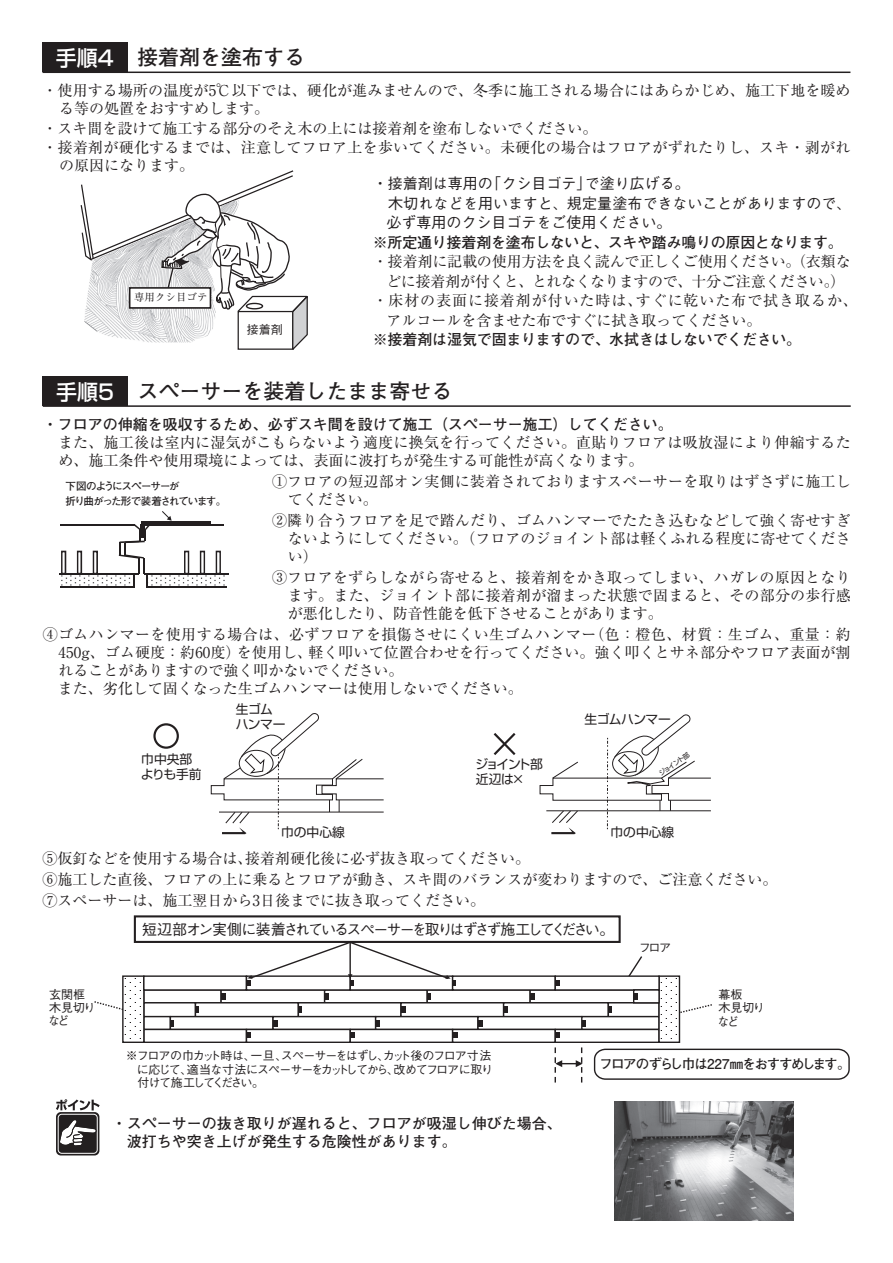
<style>
.page{position:relative;width:893px;height:1263px;background:#fff}
.page>*{position:absolute;margin:0;border:0;box-sizing:border-box;transform-origin:0 0}
.t1{font:700 21px "Futo Go B101 Pro";color:#231f20}
.t2{font:15px/18px "Ryumin Pro";color:#231f20}
.t3{font:700 15px/17.2px "Futo Go B101 Pro";color:#231f20}
.t4{font:500 15px/19.5px "Gothic BBB Pro";color:#231f20}
.t5{font:500 15px "Gothic BBB Pro";letter-spacing:-.125em;color:#231f20}
.t6{font:700 15px "Futo Go B101 Pro";letter-spacing:-.02em;color:#231f20}
.t7{font:15px "Ryumin Pro";letter-spacing:-.02em;color:#231f20}
.t8{font:15px "Ryumin Pro";letter-spacing:.06em;color:#231f20}
.t9{font:700 13.5px "Futo Go B101 Pro";letter-spacing:-.095em;color:#231f20}
.t10{font:12.75px/15.3px "Shin Go Pro";letter-spacing:-.02em;color:#231f20}
.t11{font:12.75px/15.3px "Shin Go Pro";letter-spacing:-.07em;color:#231f20}
.t12{font:12.75px/15.3px "Shin Go Pro";color:#231f20}
.t13{font:12.75px "Shin Go Pro";letter-spacing:-.04em;color:#231f20}
.t14{font:500 12px/13px "Gothic BBB Pro";letter-spacing:-.09em;color:#231f20}
.t15{font:500 12px/13px "Gothic BBB Pro";color:#231f20}
.t16{font:700 10.5px/15px "Futo Go B101 Pro";letter-spacing:-.1em;color:#231f20}
.t17{font:10.5px "Ryumin Pro";color:#231f20}
.t18{font:6.75px "Shin Go Pro";color:#231f20}
.s1{font-family:"Shin Go Pro";font-weight:500;color:#fff}
</style>
<div class="page">
<hr style="left:43px;top:405px;width:808px;height:2px;background:#231f20">
<div style="left:43px;top:376px;width:85px;height:30px;background:#231f20"></div>
<svg style="left:56px;top:1112px;width:43px;height:43px"></svg>
<div style="left:58px;top:1114px;width:40px;height:39px;border:1px solid #fff;border-radius:4px"></div>
<svg style="left:59px;top:1119px;width:38px;height:27px"></svg>
<svg style="left:56px;top:1099px;width:44px;height:11px"></svg>
<svg style="left:680px;top:1003px;width:32px;height:15px"></svg>
<svg style="left:94px;top:1001px;width:28px;height:9px"></svg>
<svg style="left:629px;top:956px;width:13px;height:19px"></svg>
<svg style="left:593px;top:1048px;width:257px;height:32px"></svg>
<div style="left:143px;top:1002px;width:53px;height:15px;border:1px solid #231f20"></div>
<div style="left:195px;top:1002px;width:104px;height:15px;border:1px solid #231f20"></div>
<div style="left:298px;top:1002px;width:104px;height:15px;border:1px solid #231f20"></div>
<div style="left:400px;top:1002px;width:104px;height:15px;border:1px solid #231f20"></div>
<div style="left:503px;top:1002px;width:106px;height:15px;border:1px solid #231f20"></div>
<div style="left:143px;top:1016px;width:28px;height:14px;border:1px solid #231f20"></div>
<div style="left:170px;top:1016px;width:104px;height:14px;border:1px solid #231f20"></div>
<div style="left:272px;top:1016px;width:104px;height:14px;border:1px solid #231f20"></div>
<div style="left:375px;top:1016px;width:104px;height:14px;border:1px solid #231f20"></div>
<div style="left:477px;top:1016px;width:105px;height:14px;border:1px solid #231f20"></div>
<div style="left:608px;top:1002px;width:52px;height:15px;border:1px solid #231f20"></div>
<div style="left:581px;top:1016px;width:79px;height:14px;border:1px solid #231f20"></div>
<div style="left:143px;top:1029px;width:104px;height:14px;border:1px solid #231f20"></div>
<div style="left:246px;top:1029px;width:105px;height:14px;border:1px solid #231f20"></div>
<div style="left:350px;top:1029px;width:103px;height:14px;border:1px solid #231f20"></div>
<div style="left:452px;top:1029px;width:104px;height:14px;border:1px solid #231f20"></div>
<div style="left:555px;top:1029px;width:105px;height:14px;border:1px solid #231f20"></div>
<div style="left:122px;top:975px;width:23px;height:68px;border:1px solid #231f20"></div>
<div style="left:658px;top:975px;width:22px;height:68px;border:1px solid #231f20"></div>
<svg style="left:453px;top:1032px;width:4px;height:6px"></svg>
<svg style="left:350px;top:1032px;width:5px;height:6px"></svg>
<svg style="left:246px;top:1032px;width:5px;height:6px"></svg>
<svg style="left:376px;top:1019px;width:4px;height:7px"></svg>
<svg style="left:608px;top:1006px;width:4px;height:7px"></svg>
<svg style="left:273px;top:1019px;width:5px;height:7px"></svg>
<svg style="left:170px;top:1019px;width:4px;height:7px"></svg>
<svg style="left:478px;top:1019px;width:5px;height:7px"></svg>
<svg style="left:504px;top:1006px;width:4px;height:7px"></svg>
<svg style="left:401px;top:1006px;width:4px;height:7px"></svg>
<svg style="left:298px;top:1006px;width:4px;height:7px"></svg>
<svg style="left:195px;top:1006px;width:4px;height:7px"></svg>
<svg style="left:221px;top:993px;width:5px;height:7px"></svg>
<svg style="left:325px;top:993px;width:3px;height:7px"></svg>
<svg style="left:427px;top:993px;width:4px;height:7px"></svg>
<svg style="left:530px;top:993px;width:4px;height:7px"></svg>
<svg style="left:555px;top:1019px;width:30px;height:64px"></svg>
<div style="left:143px;top:975px;width:104px;height:16px;border:1px solid #231f20"></div>
<div style="left:246px;top:975px;width:105px;height:16px;border:1px solid #231f20"></div>
<div style="left:350px;top:975px;width:103px;height:16px;border:1px solid #231f20"></div>
<div style="left:452px;top:975px;width:104px;height:16px;border:1px solid #231f20"></div>
<div style="left:555px;top:975px;width:105px;height:16px;border:1px solid #231f20"></div>
<svg style="left:554px;top:975px;width:6px;height:16px"></svg>
<div style="left:633px;top:989px;width:27px;height:14px;border:1px solid #231f20"></div>
<svg style="left:634px;top:993px;width:4px;height:7px"></svg>
<div style="left:134px;top:915px;width:487px;height:28px;border:2px solid #231f20"></div>
<svg style="left:246px;top:941px;width:210px;height:45px"></svg>
<img style="left:61px;top:575px;width:164px;height:11px">
<hr style="left:60px;top:524px;width:75px;height:2px;background:#231f20">
<hr style="left:60px;top:573px;width:79px;height:1px;background:#231f20">
<svg style="left:61px;top:551px;width:5px;height:22px"></svg>
<svg style="left:77px;top:551px;width:5px;height:22px"></svg>
<svg style="left:93px;top:551px;width:5px;height:22px"></svg>
<hr style="left:149px;top:524px;width:75px;height:2px;background:#231f20">
<hr style="left:144px;top:573px;width:84px;height:1px;background:#231f20">
<svg style="left:184px;top:551px;width:5px;height:22px"></svg>
<svg style="left:200px;top:551px;width:5px;height:22px"></svg>
<svg style="left:216px;top:551px;width:5px;height:22px"></svg>
<hr style="left:141px;top:521px;width:70px;height:4px;background:#231f20">
<hr style="left:60px;top:586px;width:75px;height:2px;background:#231f20">
<svg style="left:119px;top:524px;width:31px;height:63px"></svg>
<hr style="left:147px;top:586px;width:80px;height:2px;background:#231f20">
<svg style="left:162px;top:511px;width:10px;height:10px"></svg>
<div style="left:153px;top:723px;width:26px;height:26px;border:2px solid #231f20;border-radius:50%"></div>
<svg style="left:211px;top:713px;width:173px;height:121px"></svg>
<svg style="left:493px;top:733px;width:23px;height:22px"></svg>
<svg style="left:539px;top:714px;width:172px;height:120px"></svg>
<hr style="left:43px;top:72px;width:807px;height:1px;background:#231f20">
<div style="left:43px;top:43px;width:85px;height:29px;background:#231f20"></div>
<svg style="left:80px;top:170px;width:228px;height:180px"></svg>
<img style="left:615px;top:1101px;width:178px;height:119px">
<h1 class="t1" style="left:56px;top:41px;width:251px"><span class="s1">手順4</span> 接着剤を塗布する</h1>
<p class="t2" style="left:59px;top:80px;width:793px;text-indent:-16px">・使用する場所の温度が5℃以下では、硬化が進みませんので、冬季に施工される場合にはあらかじめ、施工下地を暖める等の処置をおすすめします。</p>
<p class="t2" style="left:43px;top:117px;width:809px;line-height:19.5px">・スキ間を設けて施工する部分のそえ木の上には接着剤を塗布しないでください。<br>・接着剤が硬化するまでは、注意してフロア上を歩いてください。未硬化の場合はフロアがずれたりし、スキ・剥がれ</p>
<p class="t2" style="left:59px;top:155px;width:136px">の原因になります。</p>
<p class="t17" style="left:134px;top:289px;width:75px">専用クシ目ゴテ</p>
<p class="t14" style="left:247px;top:322px;width:37px">接着剤</p>
<p class="t4" style="left:386px;top:172px;width:466px;text-indent:-14px">・接着剤は専用の「クシ目ゴテ」で塗り広げる。<br>木切れなどを用いますと、規定量塗布できないことがありますので、必ず専用のクシ目ゴテをご使用ください。</p>
<p class="t6" style="left:373px;top:230px;width:472px">※所定通り接着剤を塗布しないと、スキや踏み鳴りの原因となります。</p>
<p class="t2" style="left:373px;top:252px;width:479px">・接着剤に記載の使用方法を良く読んで正しくご使用ください。（衣類な</p>
<p class="t7" style="left:386px;top:269px;width:460px">どに接着剤が付くと、とれなくなりますので、十分ご注意ください。）</p>
<p class="t8" style="left:373px;top:289px;width:479px">・床材の表面に接着剤が付いた時は､すぐに乾いた布で拭き取るか､</p>
<p class="t2" style="left:386px;top:310px;width:369px">アルコールを含ませた布ですぐに拭き取ってください｡</p>
<p class="t3" style="left:373px;top:329px;width:422px">※接着剤は湿気で固まりますので、水拭きはしないでください｡</p>
<h1 class="t1" style="left:56px;top:374px;width:398px"><span class="s1">手順5</span> スペーサーを装着したまま寄せる</h1>
<p class="t3" style="left:43px;top:414px;width:632px">・フロアの伸縮を吸収するため、必ずスキ間を設けて施工（スペーサー施工）してください。</p>
<p class="t2" style="left:59px;top:432px;width:794px;text-indent:-16px">　また、施工後は室内に湿気がこもらないよう適度に換気を行ってください。直貼りフロアは吸放湿により伸縮するため、施工条件や使用環境によっては、表面に波打ちが発生する可能性が高くなります。</p>
<p class="t2" style="left:288px;top:471px;width:564px;text-indent:-16px">①フロアの短辺部オン実側に装着されておりますスペーサーを取りはずさずに施工してください。</p>
<p class="t2" style="left:288px;top:510px;width:564px;text-align:justify;text-indent:-16px">②隣り合うフロアを足で踏んだり、ゴムハンマーでたたき込むなどして強く寄せすぎないようにしてください。（フロアのジョイント部は軽くふれる程度に寄せてください）</p>
<p class="t2" style="left:288px;top:567px;width:565px;text-align:justify;text-indent:-16px">③フロアをずらしながら寄せると、接着剤をかき取ってしまい、ハガレの原因となります。また、ジョイント部に接着剤が溜まった状態で固まると、その部分の歩行感が悪化したり、防音性能を低下させることがあります。</p>
<p class="t16" style="left:66px;top:477px;width:162px">下図のようにスペーサーが<br>折り曲がった形で装着されています。</p>
<p class="t2" style="left:58px;top:625px;width:794px;text-indent:-15px">④ゴムハンマーを使用する場合は、必ずフロアを損傷させにくい生ゴムハンマー（色：橙色、材質：生ゴム、重量：約450g、ゴム硬度：約60度）を使用し、軽く叩いて位置合わせを行ってください。強く叩くとサネ部分やフロア表面が割れることがありますので強く叩かないでください。<br>また、劣化して固くなった生ゴムハンマーは使用しないでください。</p>
<p class="t10" style="left:236px;top:700px;width:51px">生ゴムハンマー</p>
<p class="t12" style="left:141px;top:750px;width:62px">巾中央部よりも手前</p>
<p class="t13" style="left:584px;top:709px;width:88px">生ゴムハンマー</p>
<p class="t11" style="left:475px;top:755px;width:69px">ジョイント部近辺は×</p>
<p class="t18" style="left:656px;top:769px;width:37px;rotate:-34deg">ジョイント部</p>
<p class="t10" style="left:281px;top:823px;width:65px">巾の中心線</p>
<p class="t10" style="left:610px;top:823px;width:65px">巾の中心線</p>
<p class="t2" style="left:43px;top:846px;width:736px;line-height:21px">⑤仮釘などを使用する場合は､接着剤硬化後に必ず抜き取ってください。<br>⑥施工した直後、フロアの上に乗るとフロアが動き、スキ間のバランスが変わりますので、ご注意ください。<br>⑦スペーサーは、施工翌日から3日後までに抜き取ってください。</p>
<p class="t15" style="left:48px;top:986px;width:49px">玄関框木見切りなど</p>
<p class="t5" style="left:142px;top:917px;width:474px">短辺部オン実側に装着されているスペーサーを取りはずさず施工してください。</p>
<p class="t14" style="left:639px;top:939px;width:34px">フロア</p>
<p class="t14" style="left:137px;top:1048px;width:358px;line-height:13.5px;text-indent:-11px">※フロアの巾カット時は、一旦、スペーサーをはずし、カット後のフロア寸法に応じて、適当な寸法にスペーサーをカットしてから、改めてフロアに取り付けて施工してください。</p>
<p class="t3" style="left:112px;top:1113px;width:451px">・スペーサーの抜き取りが遅れると、フロアが吸湿し伸びた場合、　波打ちや突き上げが発生する危険性があります。</p>
<p class="t14" style="left:718px;top:987px;width:49px">幕板<br>木見切りなど</p>
<p class="t9" style="left:600px;top:1053px;width:253px">フロアのずらし巾は227㎜をおすすめします。</p>
</div>
